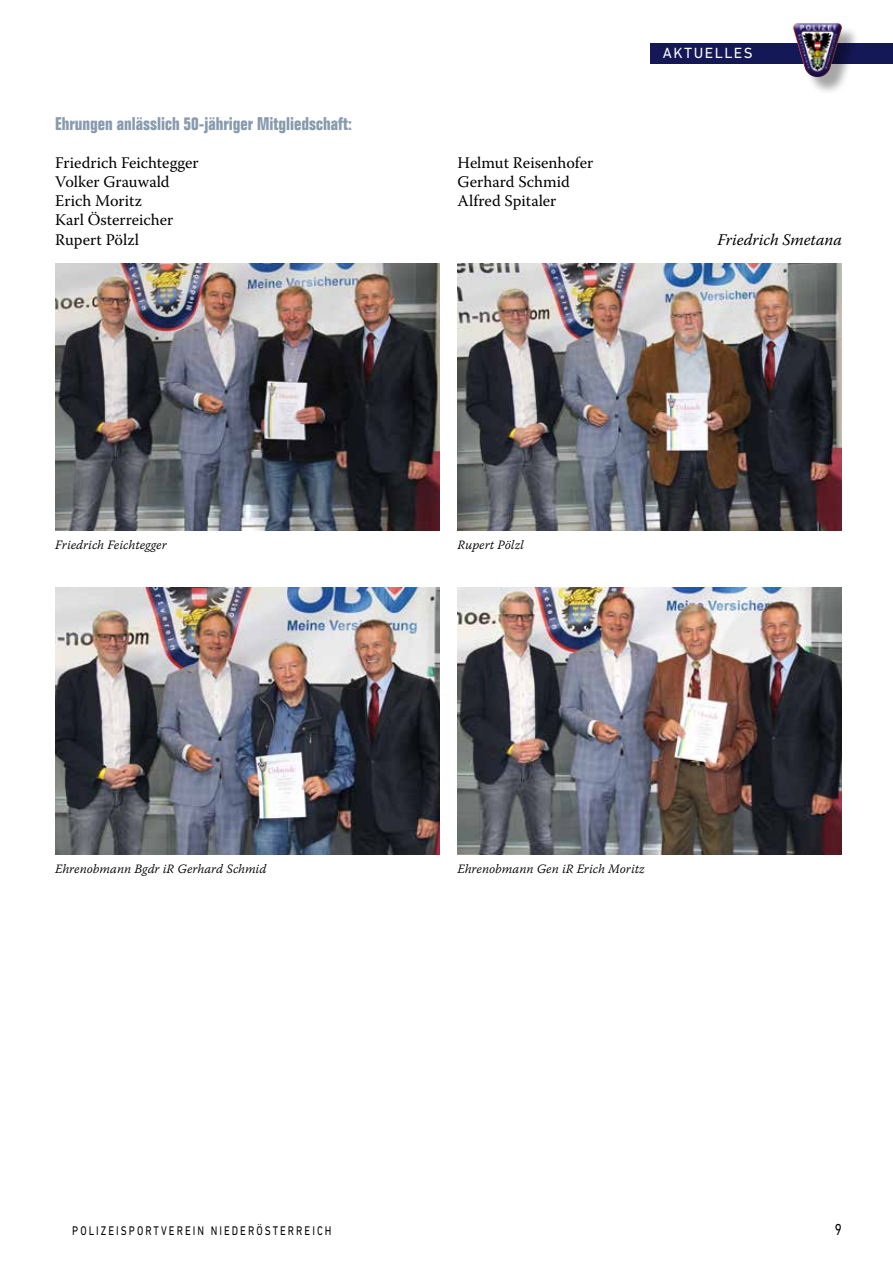
<style>
.page{position:relative;width:893px;height:1263px;background:#fff}
.page>*{position:absolute;margin:0;border:0;box-sizing:border-box;transform-origin:0 0}
.t1{font:700 condensed 18px "Folio Std";color:#889bae}
.t2{font:16.2px/19px "Warnock Pro";color:#000}
.t3{font:italic 16.2px "Warnock Pro";color:#000}
.t4{font:16.2px "DIN Next LT Pro";color:#000;scale:.8 1}
.t5{font:15px "DIN Next LT Pro";letter-spacing:.1em;color:#fff}
.t6{font:12.75px "Warnock Pro Light It Capt";color:#000}
.t7{font:12.75px "DIN Next LT Pro";letter-spacing:.2em;color:#000;scale:.8 1}
</style>
<div class="page">
<img style="left:55px;top:264px;width:385px;height:266px">
<img style="left:458px;top:264px;width:384px;height:266px">
<img style="left:55px;top:587px;width:385px;height:267px">
<img style="left:458px;top:587px;width:384px;height:267px">
<div style="left:651px;top:43px;width:242px;height:20px;background:#151856"></div>
<div style="left:796px;top:25px;width:64px;height:70px;background:#000;opacity:.35"></div>
<img style="left:793px;top:23px;width:35px;height:47px">
<p class="t1" style="left:55px;top:114px;width:298px">Ehrungen anlässlich 50-jähriger Mitgliedschaft:</p>
<p class="t2" style="left:55px;top:153px;width:145px">Friedrich Feichtegger<br>Volker Grauwald<br>Erich Moritz<br>Karl Österreicher<br>Rupert Pölzl</p>
<p class="t2" style="left:458px;top:153px;width:137px">Helmut Reisenhofer<br>Gerhard Schmid<br>Alfred Spitaler</p>
<p class="t5" style="left:663px;top:44px;width:91px">AKTUELLES</p>
<p class="t3" style="left:717px;top:229px;width:126px">Friedrich Smetana</p>
<p class="t6" style="left:55px;top:537px;width:113px">Friedrich Feichtegger</p>
<p class="t6" style="left:458px;top:537px;width:68px">Rupert Pölzl</p>
<p class="t6" style="left:55px;top:861px;width:213px">Ehrenobmann Bgdr iR Gerhard Schmid</p>
<p class="t6" style="left:458px;top:861px;width:189px">Ehrenobmann Gen iR Erich Moritz</p>
<p class="t7" style="left:72px;top:1223px;width:326px">POLIZEISPORTVEREIN NIEDERÖSTERREICH</p>
<p class="t4" style="left:835px;top:1220px;width:10px">9</p>
</div>
